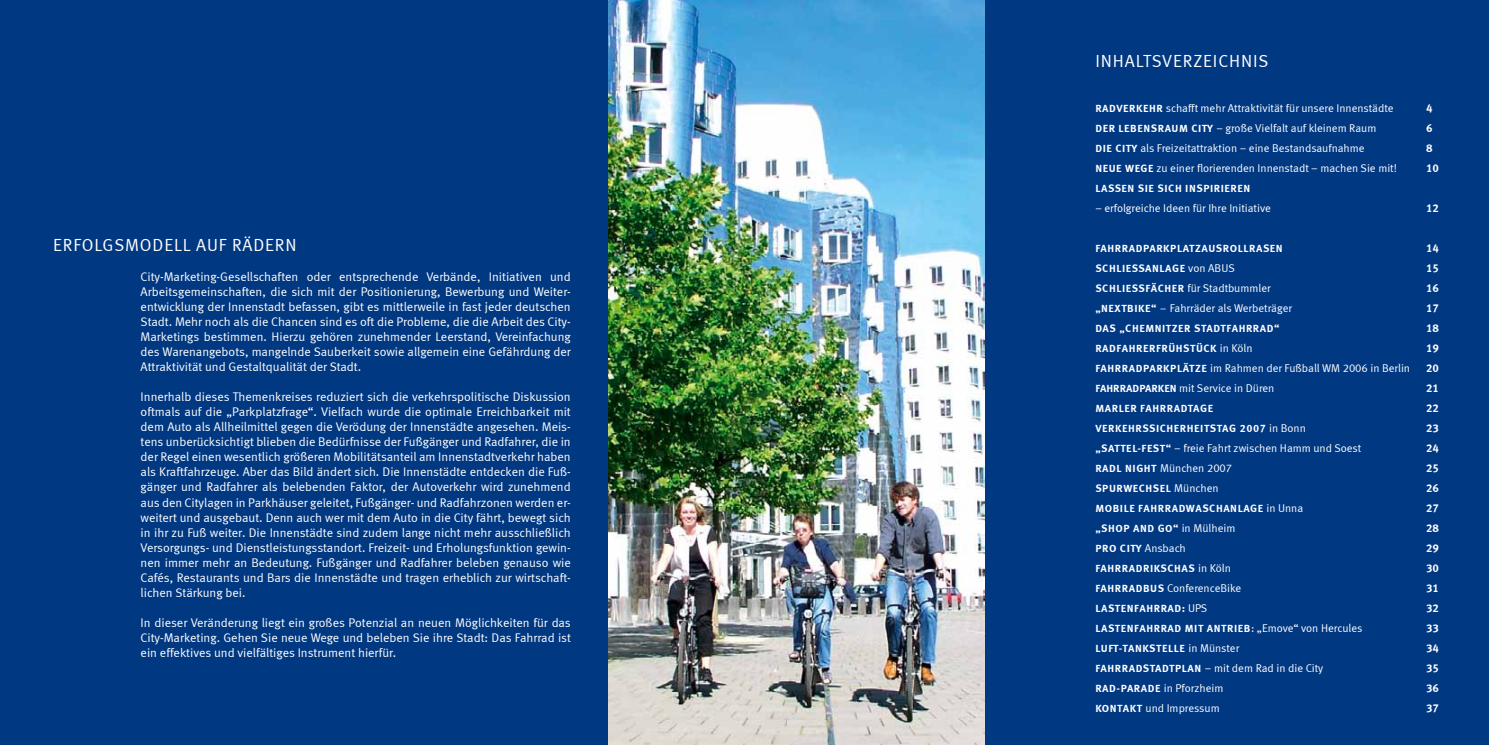
<style>
.page{position:relative;width:1489px;height:745px;background:#fff}
.page>*{position:absolute;margin:0;border:0;box-sizing:border-box;transform-origin:0 0}
.t1{font:17.5px "Meta Correspondence";letter-spacing:.05em;color:#fff}
.t2{font:12.5px/15px "Meta Correspondence";color:#fff;text-align:justify}
.t3{font:11.25px/20px "Meta Correspondence";color:#fff}
.t4{font:700 11.25px/20px "Meta Correspondence";color:#fff}
.t5{font:700 10.62px/20px "Meta Correspondence";letter-spacing:.05em;color:#fff}
.s1{font-weight:700;font-size:10.62px}
.s2{font-size:10.62px}
.s3{font-weight:400;font-size:11.25px}
.s4{font-weight:700}
</style>
<div class="page">
<div style="left:0;top:0;width:1488px;height:744px;background:#003882"></div>
<img style="left:608px;top:0;width:376px;height:744px">
<h1 class="t1" style="left:53px;top:235px;width:223px">Erfolgsmodell auf Rädern</h1>
<p class="t2" style="left:141px;top:269px;width:431px">City-Marketing-Gesellschaften oder entsprechende Verbände, Initiativen und Arbeitsgemeinschaften, die sich mit der Positionierung, Bewerbung und Weiter&shy;entwicklung der Innenstadt befassen, gibt es mittlerweile in fast jeder deutschen Stadt. Mehr noch als die Chancen sind es oft die Probleme, die die Arbeit des City-Marketings bestimmen. H ierzu gehören zunehmender Leerstand, Vereinfachung des Warenangebots, mangelnde Sauberkeit sowie allgemein eine Gefährdung der Attraktivität und Gestaltqualität der Stadt.</p>
<p class="t2" style="left:141px;top:389px;width:432px">Innerhalb dieses Themenkreises reduziert sich die verkehrspolitische Diskussion oftmals auf die „Parkplatzfrage“. Vielfach wurde die optimale Erreichbarkeit mit dem Auto als Allheilmittel gegen die Verödung der Innenstädte angesehen. Meis‑ tens unberücksichtigt blieben die Bedürfnisse der Fußgänger und Radfahrer, die in der Regel einen wesentlich größeren Mobilitätsanteil am Innenstadtverkehr haben als Kraftfahrzeuge. Aber das Bild ändert sich. Die Innenstädte entdecken die Fuß&shy;gänger und Radfahrer als belebenden Faktor, der Autoverkehr wird zunehmend aus den Citylagen in Parkhäuser geleitet, Fußgänger- und Radfahrzonen werden er&shy;weitert und ausgebaut. Denn auch wer mit dem Auto in die City fährt, bewegt sich in ihr zu Fuß weiter. Die Innenstädte sind zudem lange nicht mehr ausschließlich Versorgungs- und Dienstleistungsstandort. Freizeit- und Erholungsfunktion gewin&shy;nen immer mehr an Bedeutung. Fußgänger und Radfahrer beleben genauso wie Cafés, Restaurants und Bars die Innenstädte und tragen erheblich zur wirtschaft&shy;lichen Stärkung bei.</p>
<p class="t2" style="left:141px;top:614px;width:432px">In dieser Veränderung liegt ein großes Potenzial an neuen Möglichkeiten für das City-Marketing. Gehen Sie neue Wege und beleben Sie ihre Stadt: Das Fahrrad ist ein effektives und vielfältiges Instrument hierfür.</p>
<h1 class="t1" style="left:1095px;top:51px;width:68px">In haltsver</h1>
<h1 class="t1" style="left:1193px;top:51px;width:57px">zeichnis</h1>
<p class="t5" style="left:1095px;top:98px;width:15px">RADV</p>
<p class="t3" style="left:1122px;top:98px;width:272px"><span class="s1">ER KEHR</span> schafft mehr Attraktivität für unsere Innenstädte</p>
<p class="t5" style="left:1095px;top:118px;width:57px">DER LEBENSRAUM</p>
<p class="t3" style="left:1191px;top:118px;width:186px"><span class="s1">CITY</span> – große Vielfalt auf kleinem Raum</p>
<p class="t5" style="left:1095px;top:138px;width:27px">DI E CITY</p>
<p class="t3" style="left:1095px;top:138px;width:303px;text-indent:45px">als Freizeitattraktion – eine Bestandsaufnahme<br><span class="s1">N EU E WEGE</span> zu einer florierenden Innenstadt – machen Sie mit!</p>
<p class="t5" style="left:1095px;top:178px;width:8px">LASS</p>
<p class="t5" style="left:1121px;top:178px;width:43px">ENSIE SICH</p>
<p class="t5" style="left:1185px;top:178px;width:65px">INSPIRI EREN</p>
<p class="t3" style="left:1095px;top:198px;width:177px">– erfolgreiche Ideen für Ihre Initiative</p>
<p class="t5" style="left:1095px;top:238px;width:14px">FAHRRAD</p>
<p class="t5" style="left:1142px;top:238px;width:67px">PAR KPLATZAUSR</p>
<p class="t5" style="left:1229px;top:238px;width:16px">OLLRAS</p>
<p class="t5" style="left:1269px;top:238px;width:13px">EN</p>
<p class="t5" style="left:1095px;top:258px;width:14px">SCHLI</p>
<p class="t5" style="left:1125px;top:258px;width:27px">ESSANLA</p>
<p class="t3" style="left:1172px;top:258px;width:64px"><span class="s1">GE</span> von ABUS</p>
<p class="t5" style="left:1095px;top:278px;width:7px">SCHLI</p>
<p class="t3" style="left:1095px;top:278px;width:198px;text-indent:31px"><span class="s1">ESSFÄCH ER</span> für Stadtbummler<br><span class="s1">„N EXTBI KE“</span> <span class="s2">–</span> Fahrräder als Werbeträger</p>
<p class="t5" style="left:1095px;top:318px;width:8px">DAS</p>
<p class="t5" style="left:1119px;top:318px;width:34px">„CH EMNIT</p>
<p class="t5" style="left:1171px;top:318px;width:37px">ZER STADTFAHRRAD</p>
<p class="t5" style="left:1273px;top:318px;width:7px">“</p>
<p class="t5" style="left:1095px;top:338px;width:15px">RADFAHR</p>
<p class="t5" style="left:1142px;top:338px;width:13px">ERFR</p>
<p class="t5" style="left:1168px;top:338px;width:15px">ÜHST</p>
<p class="t3" style="left:1195px;top:338px;width:58px"><span class="s1">ÜCK</span> in Köln</p>
<p class="t5" style="left:1095px;top:358px;width:8px">FAHRRAD</p>
<p class="t3" style="left:1142px;top:358px;width:268px"><span class="s1">PARKPLÄTZE</span> im Rahmen der Fußball WM 2006 in Berlin</p>
<p class="t5" style="left:1095px;top:378px;width:13px">FAHRRAD</p>
<p class="t3" style="left:1139px;top:378px;width:137px"><span class="s1">PARKEN</span> mit Service in Düren</p>
<p class="t5" style="left:1095px;top:398px;width:8px">MARL</p>
<p class="t5" style="left:1124px;top:398px;width:29px">ER FAHRRADTA</p>
<p class="t5" style="left:1199px;top:398px;width:15px">GE</p>
<p class="t5" style="left:1095px;top:418px;width:40px">VERKEHRSSICH</p>
<p class="t5" style="left:1173px;top:418px;width:33px">ERH EITSTA</p>
<p class="t3" style="left:1095px;top:418px;width:267px;text-indent:134px"><span class="s1">G 2007</span> in Bonn <span class="s1">„SATTEL-FEST“</span> – freie Fahrt zwischen Hamm und Soest</p>
<p class="t5" style="left:1095px;top:458px;width:15px">RADL</p>
<p class="t3" style="left:1125px;top:458px;width:109px"><span class="s1">NIGHT</span> München 2007</p>
<p class="t5" style="left:1095px;top:478px;width:23px">SPURW</p>
<p class="t5" style="left:1132px;top:478px;width:14px">ECHS</p>
<p class="t3" style="left:1159px;top:478px;width:60px"><span class="s1">EL</span> München</p>
<p class="t5" style="left:1095px;top:498px;width:51px">MOBILE FAHRRAD</p>
<p class="t5" style="left:1185px;top:498px;width:18px">WASCHANLA</p>
<p class="t3" style="left:1250px;top:498px;width:54px"><span class="s1">GE</span> in Unna</p>
<p class="t5" style="left:1095px;top:518px;width:46px">„SHOP AND</p>
<p class="t3" style="left:1157px;top:518px;width:79px"><span class="s1">GO“</span> in Mülheim</p>
<p class="t5" style="left:1095px;top:538px;width:92px">P RO CITY <span class="s3">Ansbach<br></span>FAHRRADRI</p>
<p class="t5" style="left:1153px;top:558px;width:15px">KSCHAS</p>
<p class="t3" style="left:1197px;top:558px;width:34px">in Köln</p>
<p class="t5" style="left:1095px;top:578px;width:8px">FAHRRADBUS</p>
<p class="t3" style="left:1167px;top:578px;width:76px">ConferenceBike</p>
<p class="t5" style="left:1095px;top:598px;width:14px">LAST</p>
<p class="t5" style="left:1120px;top:598px;width:14px">ENFAHRRAD</p>
<p class="t3" style="left:1181px;top:598px;width:27px"><span class="s4">:</span>UPS</p>
<p class="t5" style="left:1095px;top:618px;width:14px">LAST</p>
<p class="t5" style="left:1120px;top:618px;width:14px">ENFAHRRAD</p>
<p class="t5" style="left:1184px;top:618px;width:8px">MIT</p>
<p class="t5" style="left:1206px;top:618px;width:14px">ANTRI</p>
<p class="t3" style="left:1237px;top:618px;width:126px"><span class="s1">EB</span> : „Emove“ von H ercules</p>
<p class="t5" style="left:1095px;top:638px;width:7px">LUFT</p>
<p class="t5" style="left:1118px;top:638px;width:11px">-TAN</p>
<p class="t3" style="left:1142px;top:638px;width:98px"><span class="s1">KSTELLE</span> in Münster</p>
<p class="t5" style="left:1095px;top:658px;width:14px">FAHRRADSTADT</p>
<p class="t5" style="left:1174px;top:658px;width:14px">PLAN</p>
<p class="t3" style="left:1204px;top:658px;width:120px">– mit dem Rad in die City</p>
<p class="t5" style="left:1095px;top:678px;width:33px">RAD-PARAD</p>
<p class="t3" style="left:1155px;top:678px;width:70px"><span class="s1">E</span> in Pforzheim</p>
<p class="t5" style="left:1095px;top:698px;width:22px">KONTA</p>
<p class="t3" style="left:1129px;top:698px;width:91px"><span class="s1">KT</span> und Impressum</p>
<p class="t4" style="left:1425px;top:97px;width:15px">4<br>6<br>8<br>10</p>
<p class="t4" style="left:1425px;top:197px;width:15px">12</p>
<p class="t4" style="left:1425px;top:237px;width:15px;text-align:justify">14<br>15<br>16<br>17<br>18<br>19<br>20<br>21<br>22<br>23<br>24<br>25<br>26<br>27<br>28<br>29<br>30<br>31<br>32<br>33<br>34<br>35<br>36<br>37</p>
</div>
